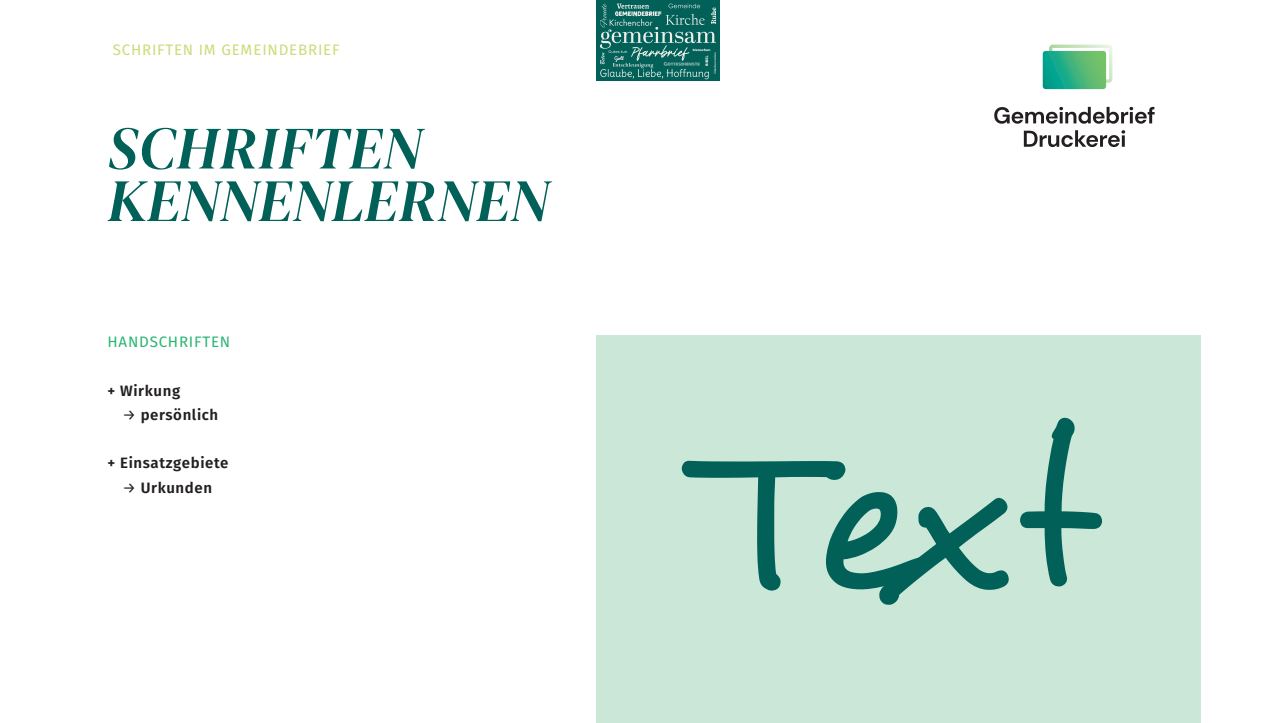
<style>
.page{position:relative;width:1263px;height:723px;background:#fff}
.page>*{position:absolute;margin:0;border:0;box-sizing:border-box;transform-origin:0 0}
.t1{font:223.35px "Desyrel";color:#016159}
.t2{font:italic 60px/52.5px "DM Serif Display";letter-spacing:.02em;color:#016159}
.t3{font:15.15px "Fira Sans";letter-spacing:.05em;color:#ceda7a}
.t4{font:15.15px "Fira Sans";letter-spacing:.05em;color:#2bb572}
.t5{font:600 15px "Fira Sans";letter-spacing:.04em;color:#231f20}
.s1{font-weight:400}
</style>
<div class="page">
<div style="left:596px;top:335px;width:605px;height:388px;background:#cbe7d7"></div>
<svg style="left:1024px;top:130px;width:101px;height:17px"></svg>
<svg style="left:994px;top:107px;width:160px;height:17px"></svg>
<svg style="left:1043px;top:45px;width:69px;height:44px"></svg>
<div style="left:596px;top:0;width:124px;height:80px;background:#016159"></div>
<svg style="left:600px;top:3px;width:116px;height:76px"></svg>
<p class="t3" style="left:113px;top:38px;width:228px">SCHRIFTEN IM GEMEINDEBRIEF</p>
<h2 class="t2" style="left:107px;top:123px;width:442px">SCHRIFTEN<br>KENNENLERNEN</h2>
<p class="t4" style="left:108px;top:330px;width:124px">HANDSCHRIFTEN</p>
<p class="t5" style="left:107px;top:378px;width:74px">+ Wirkung</p>
<p class="t5" style="left:122px;top:402px;width:97px"><span class="s1">→</span> persönlich</p>
<p class="t5" style="left:107px;top:451px;width:123px">+ Einsatzgebiete</p>
<p class="t5" style="left:122px;top:475px;width:91px"><span class="s1">→</span> Urkunden</p>
<h1 class="t1" style="left:701px;top:384px;width:397px">Text</h1>
</div>
